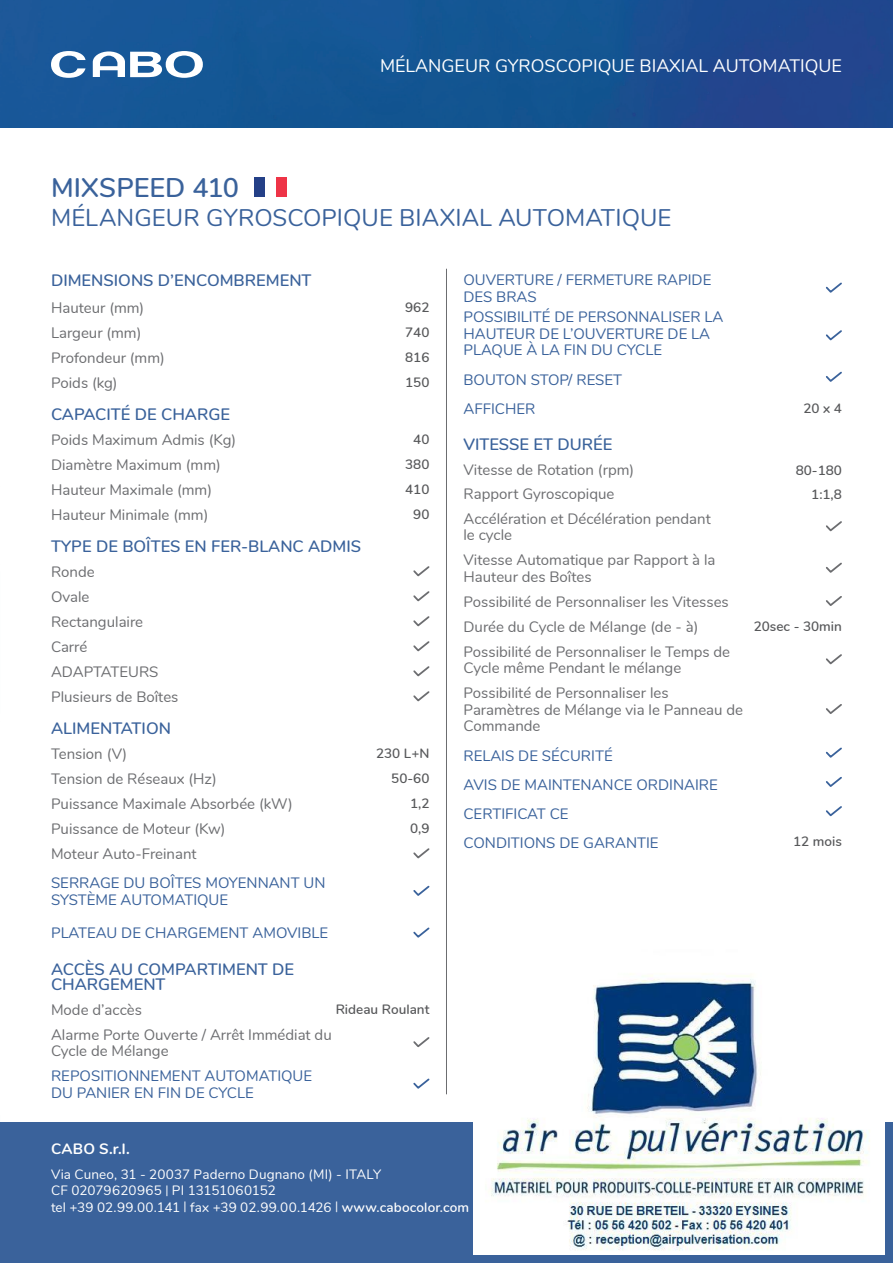
<style>
.page{position:relative;width:893px;height:1263px;background:#fff}
.page>*{position:absolute;margin:0;border:0;box-sizing:border-box;transform-origin:0 0}
.t1{font:600 27px "Nunito";color:#3a629b}
.t2{font:24px "Nunito";letter-spacing:.005em;color:#3a629b}
.t3{font:18px "Nunito";color:#fff}
.t4{font:600 16.5px/15px "Nunito";color:#3a629b}
.t5{font:15px/25px "Nunito";color:#6c6d70}
.t6{font:15px/16.5px "Nunito";color:#3a629b}
.t7{font:700 15px "Nunito";color:#fff}
.t8{font:13.5px/16.5px "Nunito";letter-spacing:.01em;color:#fff}
.t9{font:600 13.5px "Nunito";color:#57585a}
.s1{font-size:12px}
.s2{font-weight:600}
</style>
<div class="page">
<img style="left:0;top:0;width:893px;height:128px">
<div style="left:0;top:1122px;width:893px;height:141px;background:#3a629b"></div>
<svg style="left:51px;top:51px;width:35px;height:27px"></svg>
<svg style="left:93px;top:51px;width:110px;height:27px"></svg>
<hr style="left:446px;top:269px;width:1px;height:825px;background:#6c6d70">
<svg style="left:413px;top:566px;width:17px;height:11px"></svg>
<svg style="left:413px;top:591px;width:17px;height:11px"></svg>
<svg style="left:413px;top:616px;width:17px;height:11px"></svg>
<svg style="left:413px;top:641px;width:17px;height:11px"></svg>
<svg style="left:413px;top:666px;width:17px;height:11px"></svg>
<svg style="left:413px;top:691px;width:17px;height:11px"></svg>
<svg style="left:413px;top:848px;width:17px;height:11px"></svg>
<svg style="left:413px;top:885px;width:17px;height:11px"></svg>
<svg style="left:413px;top:927px;width:17px;height:11px"></svg>
<svg style="left:413px;top:1037px;width:17px;height:11px"></svg>
<svg style="left:413px;top:1078px;width:17px;height:11px"></svg>
<svg style="left:826px;top:282px;width:16px;height:11px"></svg>
<svg style="left:826px;top:330px;width:16px;height:11px"></svg>
<svg style="left:826px;top:371px;width:16px;height:11px"></svg>
<svg style="left:826px;top:521px;width:16px;height:11px"></svg>
<svg style="left:826px;top:562px;width:16px;height:11px"></svg>
<svg style="left:826px;top:596px;width:16px;height:10px"></svg>
<svg style="left:826px;top:654px;width:16px;height:11px"></svg>
<svg style="left:826px;top:704px;width:16px;height:10px"></svg>
<svg style="left:826px;top:747px;width:16px;height:11px"></svg>
<svg style="left:826px;top:777px;width:16px;height:10px"></svg>
<svg style="left:826px;top:806px;width:16px;height:11px"></svg>
<div style="left:254px;top:178px;width:11px;height:19px;background:#244087"></div>
<div style="left:276px;top:178px;width:11px;height:19px;background:#ee3447"></div>
<img style="left:473px;top:974px;width:411px;height:280px">
<p class="t3" style="left:380px;top:53px;width:463px">MÉLANGEUR GYROSCOPIQUE BIAXIAL AUTOMATIQUE</p>
<h1 class="t1" style="left:51px;top:168px;width:189px">MIXSPEED 410</h1>
<h2 class="t2" style="left:51px;top:200px;width:622px">MÉLANGEUR GYROSCOPIQUE BIAXIAL AUTOMATIQUE</h2>
<p class="t4" style="left:51px;top:272px;width:262px">DIMENSIONS D’ENCOMBREMENT</p>
<p class="t5" style="left:51px;top:294px;width:95px">Hauteur (mm)</p>
<p class="t9" style="left:405px;top:298px;width:26px">962</p>
<p class="t5" style="left:51px;top:319px;width:92px">Largeur (mm)</p>
<p class="t9" style="left:405px;top:323px;width:26px">740</p>
<p class="t5" style="left:51px;top:344px;width:115px">Profondeur (mm)</p>
<p class="t9" style="left:405px;top:348px;width:26px">816</p>
<p class="t5" style="left:51px;top:369px;width:68px">Poids (kg)</p>
<p class="t9" style="left:405px;top:373px;width:26px">150</p>
<p class="t4" style="left:51px;top:406px;width:180px">CAPACITÉ DE CHARGE</p>
<p class="t5" style="left:51px;top:426px;width:187px">Poids Maximum Admis (Kg)</p>
<p class="t9" style="left:413px;top:430px;width:18px">40</p>
<p class="t5" style="left:51px;top:451px;width:171px">Diamètre Maximum (mm)</p>
<p class="t9" style="left:405px;top:455px;width:26px">380</p>
<p class="t5" style="left:51px;top:476px;width:163px">Hauteur Maximale (mm)</p>
<p class="t9" style="left:405px;top:480px;width:26px">410</p>
<p class="t5" style="left:51px;top:501px;width:159px">Hauteur Minimale (mm)</p>
<p class="t9" style="left:413px;top:505px;width:18px">90</p>
<p class="t4" style="left:51px;top:538px;width:312px">TYPE DE BOÎTES EN FER-BLANC ADMIS</p>
<p class="t5" style="left:51px;top:558px;width:129px">Ronde<br>Ovale<br>Rectangulaire<br>Carré<br>ADAPTATEURS<br>Plusieurs de Boîtes</p>
<p class="t4" style="left:51px;top:720px;width:121px">ALIMENTATION</p>
<p class="t5" style="left:51px;top:740px;width:78px">Tension (V)</p>
<p class="t9" style="left:376px;top:744px;width:55px">230 L+N</p>
<p class="t5" style="left:51px;top:765px;width:167px">Tension de Réseaux (Hz)</p>
<p class="t9" style="left:391px;top:769px;width:40px">50-60</p>
<p class="t5" style="left:51px;top:790px;width:243px">Puissance Maximale Absorbée (kW)</p>
<p class="t9" style="left:410px;top:794px;width:21px">1,2</p>
<p class="t5" style="left:51px;top:815px;width:176px">Puissance de Moteur (Kw)</p>
<p class="t9" style="left:410px;top:819px;width:21px">0,9</p>
<p class="t5" style="left:51px;top:840px;width:147px">Moteur Auto-Freinant</p>
<p class="t6" style="left:51px;top:874px;width:276px">SERRAGE DU BOÎTES MOYENNANT UN<br>SYSTÈME AUTOMATIQUE</p>
<p class="t6" style="left:51px;top:924px;width:279px">PLATEAU DE CHARGEMENT AMOVIBLE</p>
<p class="t4" style="left:51px;top:960px;width:245px">ACCÈS AU COMPARTIMENT DE<br>CHARGEMENT</p>
<p class="t5" style="left:51px;top:996px;width:93px">Mode d’accès</p>
<p class="t9" style="left:336px;top:999px;width:95px">Rideau Roulant</p>
<p class="t5" style="left:51px;top:1025px;width:282px;line-height:16.5px">Alarme Porte Ouverte / Arrêt Immédiat du<br>Cycle de Mélange</p>
<p class="t6" style="left:51px;top:1067px;width:263px">REPOSITIONNEMENT AUTOMATIQUE<br>DU PANIER EN FIN DE CYCLE</p>
<p class="t6" style="left:463px;top:271px;width:249px">OUVERTURE / FERMETURE RAPIDE<br>DES BRAS</p>
<p class="t6" style="left:463px;top:308px;width:261px">POSSIBILITÉ DE PERSONNALISER LA<br>HAUTEUR DE L’OUVERTURE DE LA<br>PLAQUE À LA FIN DU CYCLE</p>
<p class="t6" style="left:463px;top:364px;width:160px;line-height:29.2px">BOUTON STOP/ RESET<br>AFFICHER</p>
<p class="t9" style="left:803px;top:399px;width:40px">20 x 4</p>
<p class="t4" style="left:463px;top:436px;width:151px">VITESSE ET DURÉE</p>
<p class="t5" style="left:463px;top:457px;width:172px">Vitesse de Rotation (rpm)</p>
<p class="t9" style="left:796px;top:460px;width:48px">80-180</p>
<p class="t5" style="left:463px;top:480px;width:152px">Rapport Gyroscopique</p>
<p class="t9" style="left:811px;top:484px;width:32px">1:1,8</p>
<p class="t5" style="left:463px;top:509px;width:249px;line-height:16.5px">Accélération et Décélération pendant le cycle</p>
<p class="t5" style="left:463px;top:551px;width:253px;line-height:16.5px">Vitesse Automatique par Rapport à la<br>Hauteur des Boîtes</p>
<p class="t5" style="left:463px;top:588px;width:267px">Possibilité de Personnaliser les Vitesses<br>Durée du Cycle de Mélange (de - à)</p>
<p class="t9" style="left:754px;top:616px;width:90px">20sec - 30min</p>
<p class="t5" style="left:463px;top:642px;width:268px;line-height:16.5px">Possibilité de Personnaliser le Temps de<br>Cycle même Pendant le mélange</p>
<p class="t5" style="left:463px;top:684px;width:281px;line-height:16.5px">Possibilité de Personnaliser les<br>Paramètres de Mélange via le Panneau de<br>Commande</p>
<p class="t6" style="left:463px;top:740px;width:256px;line-height:29.2px">RELAIS DE SÉCURITÉ<br>AVIS DE MAINTENANCE ORDINAIRE<br>CERTIFICAT CE<br>CONDITIONS DE GARANTIE</p>
<p class="t9" style="left:793px;top:831px;width:50px">12 mois</p>
<p class="t7" style="left:51px;top:1138px;width:80px">CABO S.r.l.</p>
<p class="t8" style="left:51px;top:1165px;width:420px">Via Cuneo, 31 - 20037 Paderno Dugnano (MI) - ITALY<br>CF 02079620965 <span class="s1">|</span> PI 13151060152<br>tel +39 02.99.00.141 <span class="s1">|</span> fax +39 02.99.00.1426 <span class="s1">|</span> <span class="s2">www.cabocolor.com</span></p>
</div>
